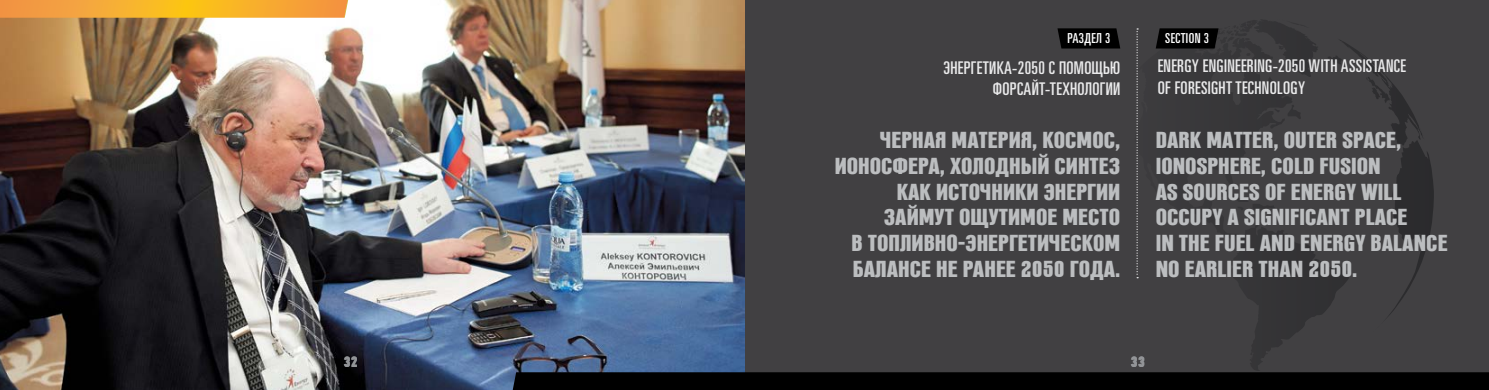
<style>
.page{position:relative;width:1489px;height:390px;background:#fff}
.page>*{position:absolute;margin:0;border:0;box-sizing:border-box;transform-origin:0 0}
.t1{font:800 21.62px/25.9px "PF Fusion Sans Pro";color:#bcbec0;text-align:right;scale:1.18 1}
.t2{font:ultra-condensed 17.5px/21.2px "Partner";letter-spacing:.02em;color:#e9e9ea;text-align:right}
.t3{font:15px "PF Din Text Comp Pro X Black";color:#939598}
.t4{font:ultra-condensed 13.75px "Partner";letter-spacing:.03em;color:#fff}
</style>
<div class="page">
<div style="left:0;top:0;width:1488px;height:390px;background:#414042"></div>
<svg style="left:1238px;top:20px;width:195px;height:282px"></svg>
<svg style="left:1057px;top:28px;width:161px;height:251px"></svg>
<img style="left:0;top:0;width:744px;height:390px">
<div style="left:509px;top:372px;width:979px;height:18px;background:#000"></div>
<svg style="left:0;top:0;width:351px;height:18px;background:#f5ab35"></svg>
<p class="t4" style="left:1067px;top:30px;width:44px">РАЗДЕЛ 3</p>
<p class="t2" style="left:943px;top:57px;width:178px">ЭНЕРГЕТИКА-2050 С ПОМОЩЬЮ<br>ФОРСАЙТ-ТЕХНОЛОГИИ</p>
<p class="t2" style="left:1157px;top:56px;width:249px;text-align:left">ENERGY ENGINEERING-2050 WITH ASSISTANCE<br>OF FORESIGHT TECHNOLOGY</p>
<p class="t4" style="left:1165px;top:30px;width:45px">SECTION 3</p>
<p class="t1" style="left:834px;top:127px;width:243px">ЧЕРНАЯ МАТЕРИЯ, КОСМОС,<br>ИОНОСФЕРА, ХОЛОДНЫЙ СИНТЕЗ<br>КАК ИСТОЧНИКИ ЭНЕРГИИ<br>ЗАЙМУТ ОЩУТИМОЕ МЕСТО<br>В ТОПЛИВНО-ЭНЕРГЕТИЧЕСКОМ<br>БАЛАНСЕ НЕ РАНЕЕ 2050 ГОДА.</p>
<p class="t1" style="left:1155px;top:127px;width:249px;text-align:left">DARK MATTER, OUTER SPACE,<br>IONOSPHERE, COLD FUSION<br>AS SOURCES OF ENERGY WILL<br>OCCUPY A SIGNIFICANT PLACE<br>IN THE FUEL AND ENERGY BALANCE<br>NO EARLIER THAN 2050.</p>
<p class="t3" style="left:344px;top:352px;width:16px">32</p>
<p class="t3" style="left:1130px;top:352px;width:16px">33</p>
</div>
